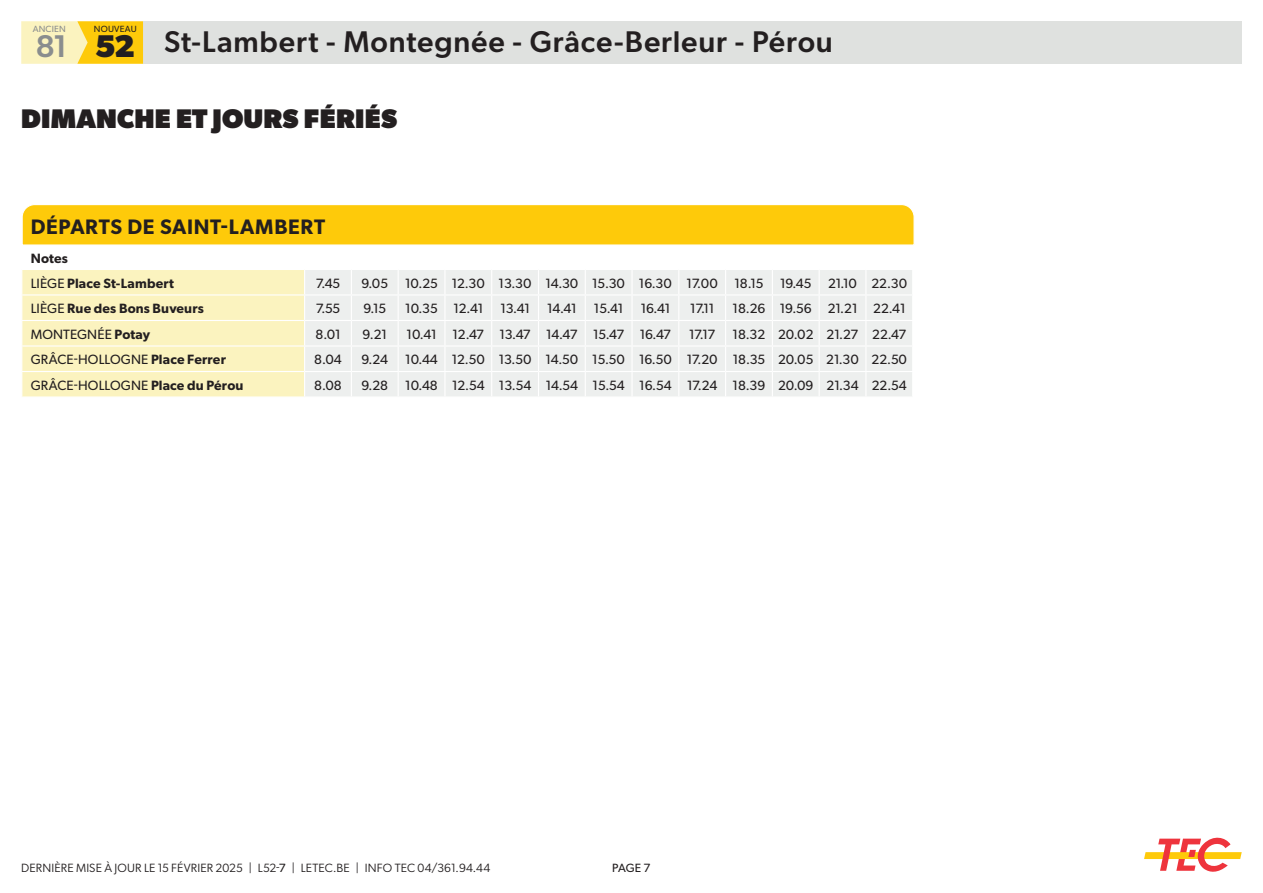
<style>
.page{position:relative;width:1263px;height:893px;background:#fff}
.page>*{position:absolute;margin:0;border:0;box-sizing:border-box;transform-origin:0 0}
.t1{font:500 31.5px "Gibson";color:#8a8d8e}
.t2{font:700 31.5px "Gibson";color:#231f20}
.t3{font:500 30px "Gibson";letter-spacing:.025em;color:#231f20}
.t4{font:800 27px "Gibson";letter-spacing:.01em;color:#231f20}
.t5{font:600 21px "Gibson";letter-spacing:.03em;color:#231f20}
.t6{font:13.5px "Gibson";color:#231f20}
.t7{font:600 13.5px "Gibson";letter-spacing:.01em;color:#231f20}
.t8{font:12px "Gibson";letter-spacing:.01em;color:#231f20}
.t9{font:12px "Gibson";color:#231f20}
.t10{font:9px "Gibson";letter-spacing:.025em;color:#231f20}
.t11{font:9px "Gibson";letter-spacing:.025em;color:#8a8d8e}
.s1{font-weight:400}
.s2{font-weight:600}
.s3{font-style:inherit}
</style>
<div class="page">
<div style="left:143px;top:21px;width:1099px;height:43px;background:#dfe1df"></div>
<div style="left:77px;top:21px;width:66px;height:43px;background:#feca0a"></div>
<svg style="left:21px;top:21px;width:67px;height:43px"></svg>
<svg style="left:1144px;top:837px;width:98px;height:35px"></svg>
<svg style="left:22px;top:204px;width:892px;height:192px"></svg>
<p class="t11" style="left:33px;top:23px;width:35px">ANCIEN</p>
<p class="t10" style="left:94px;top:23px;width:44px">NOUVEAU</p>
<h1 class="t2" style="left:95px;top:24px;width:41px">52</h1>
<h1 class="t1" style="left:36px;top:24px;width:33px">81</h1>
<h2 class="t3" style="left:164px;top:20px;width:670px">St-Lambert - Montegnée - Grâce-Berleur - Pérou</h2>
<p class="t4" style="left:21px;top:99px;width:377px">DIMANCHE ET JOURS FÉRIÉS</p>
<p class="t5" style="left:31px;top:212px;width:296px">DÉPARTS DE SAINT-LAMBERT</p>
<p class="t7" style="left:31px;top:249px;width:39px">Notes</p>
<p class="t7" style="left:31px;top:273px;width:145px"><span class="s1">LIÈGE</span> Place St-Lambert</p>
<p class="t6" style="left:316px;top:274px;width:26px">7.45</p>
<p class="t6" style="left:361px;top:274px;width:28px">9.05</p>
<p class="t6" style="left:405px;top:274px;width:34px">10.25</p>
<p class="t6" style="left:452px;top:274px;width:35px">12.30</p>
<p class="t6" style="left:499px;top:274px;width:34px">13.30</p>
<p class="t6" style="left:545px;top:274px;width:35px">14.30</p>
<p class="t6" style="left:592px;top:274px;width:34px">15.30</p>
<p class="t6" style="left:639px;top:274px;width:34px">16.30</p>
<p class="t6" style="left:686px;top:274px;width:33px">17.00</p>
<p class="t6" style="left:734px;top:274px;width:30px">18.15</p>
<p class="t6" style="left:780px;top:274px;width:33px">19.45</p>
<p class="t6" style="left:828px;top:274px;width:31px">21.10</p>
<p class="t6" style="left:871px;top:274px;width:37px">22.30</p>
<p class="t7" style="left:31px;top:299px;width:175px"><span class="s1">LIÈGE</span> Rue des Bons Buveurs</p>
<p class="t6" style="left:316px;top:299px;width:26px">7.55</p>
<p class="t6" style="left:363px;top:299px;width:24px">9.15</p>
<p class="t6" style="left:405px;top:299px;width:34px">10.35</p>
<p class="t6" style="left:453px;top:299px;width:31px">12.41</p>
<p class="t6" style="left:500px;top:299px;width:31px">13.41</p>
<p class="t6" style="left:547px;top:299px;width:31px">14.41</p>
<p class="t6" style="left:594px;top:299px;width:31px">15.41</p>
<p class="t6" style="left:641px;top:299px;width:31px">16.41</p>
<p class="t6" style="left:690px;top:299px;width:25px">17.11</p>
<p class="t6" style="left:733px;top:299px;width:34px">18.26</p>
<p class="t6" style="left:780px;top:299px;width:33px">19.56</p>
<p class="t6" style="left:828px;top:299px;width:31px">21.21</p>
<p class="t6" style="left:873px;top:299px;width:34px">22.41</p>
<p class="t6" style="left:31px;top:325px;width:121px">MONTEGNÉE <span class="s2">Potay</span></p>
<p class="t6" style="left:315px;top:325px;width:26px">8.01</p>
<p class="t6" style="left:363px;top:325px;width:26px">9.21</p>
<p class="t6" style="left:407px;top:325px;width:31px">10.41</p>
<p class="t6" style="left:452px;top:325px;width:33px">12.47</p>
<p class="t6" style="left:499px;top:325px;width:33px">13.47</p>
<p class="t6" style="left:546px;top:325px;width:33px">14.47</p>
<p class="t6" style="left:593px;top:325px;width:33px">15.47</p>
<p class="t6" style="left:640px;top:325px;width:33px">16.47</p>
<p class="t6" style="left:689px;top:325px;width:28px">17.17</p>
<p class="t6" style="left:733px;top:325px;width:34px">18.32</p>
<p class="t6" style="left:778px;top:325px;width:37px">20.02</p>
<p class="t6" style="left:827px;top:325px;width:33px">21.27</p>
<p class="t6" style="left:872px;top:325px;width:36px">22.47</p>
<p class="t6" style="left:31px;top:350px;width:197px">GRÂCE-HOLLOGNE <span class="s2">Place Ferrer</span></p>
<p class="t6" style="left:314px;top:350px;width:29px">8.04</p>
<p class="t6" style="left:361px;top:350px;width:28px">9.24</p>
<p class="t6" style="left:405px;top:350px;width:34px">10.44</p>
<p class="t6" style="left:452px;top:350px;width:35px">12.50</p>
<p class="t6" style="left:499px;top:350px;width:34px">13.50</p>
<p class="t6" style="left:545px;top:350px;width:34px">14.50</p>
<p class="t6" style="left:592px;top:350px;width:34px">15.50</p>
<p class="t6" style="left:639px;top:350px;width:34px">16.50</p>
<p class="t6" style="left:687px;top:350px;width:32px">17.20</p>
<p class="t6" style="left:733px;top:350px;width:34px">18.35</p>
<p class="t6" style="left:778px;top:350px;width:37px">20.05</p>
<p class="t6" style="left:826px;top:350px;width:34px">21.30</p>
<p class="t6" style="left:871px;top:350px;width:37px">22.50</p>
<p class="t6" style="left:31px;top:376px;width:214px">GRÂCE-HOLLOGNE <span class="s2">Place du Pérou</span></p>
<p class="t6" style="left:314px;top:376px;width:29px">8.08</p>
<p class="t6" style="left:361px;top:376px;width:28px">9.28</p>
<p class="t6" style="left:405px;top:376px;width:34px">10.48</p>
<p class="t6" style="left:452px;top:376px;width:34px">12.54</p>
<p class="t6" style="left:499px;top:376px;width:34px">13.54</p>
<p class="t6" style="left:546px;top:376px;width:34px">14.54</p>
<p class="t6" style="left:593px;top:376px;width:34px">15.54</p>
<p class="t6" style="left:639px;top:376px;width:34px">16.54</p>
<p class="t6" style="left:687px;top:376px;width:32px">17.24</p>
<p class="t6" style="left:733px;top:376px;width:34px">18.39</p>
<p class="t6" style="left:778px;top:376px;width:37px">20.09</p>
<p class="t6" style="left:826px;top:376px;width:34px">21.34</p>
<p class="t6" style="left:872px;top:376px;width:37px">22.54</p>
<p class="t8" style="left:21px;top:859px;width:471px">DERNIÈRE MISE À JOUR LE 15 FÉVRIER 2025 | L52-<span class="s3">7</span> | LETEC.BE | INFO TEC 04/361.94.44</p>
<p class="t9" style="left:612px;top:859px;width:40px">PAGE 7</p>
</div>
